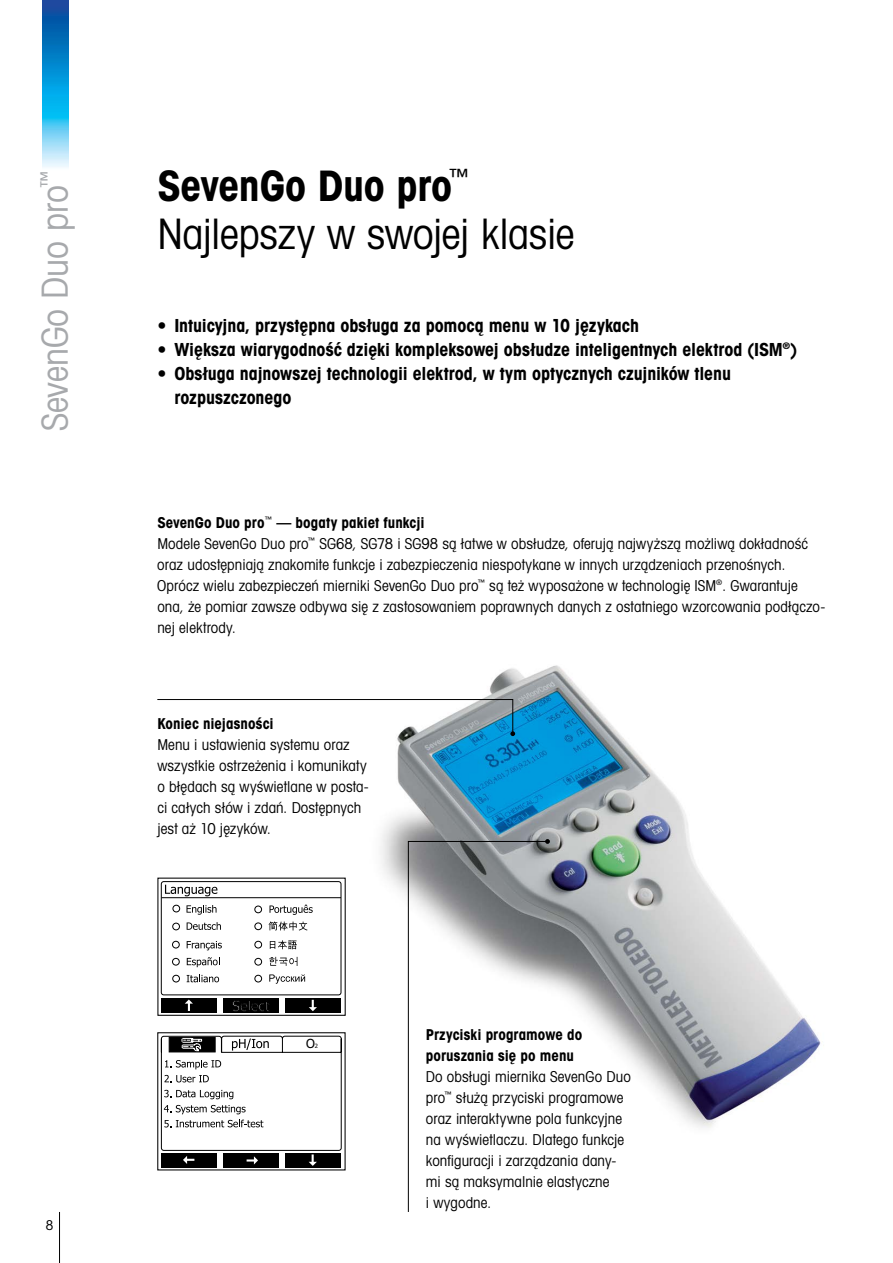
<style>
.page{position:relative;width:893px;height:1263px;background:#fff}
.page>*{position:absolute;margin:0;border:0;box-sizing:border-box;transform-origin:0 0}
.t1{font:42px "Avant Gardefor MT Bk";letter-spacing:-.01em;color:#000}
.t2{font:42px "Avant Gardefor MT Bd";letter-spacing:-.005em;color:#000}
.t3{font:36px "Avant Gardefor MT Bk";letter-spacing:-.005em;color:#a7a9ac}
.t4{font:18px/24px "Avant Gardefor MT Bd";letter-spacing:-.005em;color:#000}
.t5{font:15px/21px "Avant Gardefor MT Bk";letter-spacing:.005em;color:#000}
.t6{font:15px/21px "Avant Gardefor MT Bd";letter-spacing:.005em;color:#000}
.t7{font:13.5px "Avant Gardefor MT Bk";color:#000}
.t8{font:12.45px "Tahoma";color:#000}
.s1{font-size:5.85px}
</style>
<div class="page">
<hr style="left:59px;top:1212px;width:1px;height:51px;background:#000">
<img style="left:43px;top:0;width:25px;height:167px">
<img style="left:298px;top:665px;width:523px;height:494px">
<div style="left:161px;top:1153px;width:56px;height:14px;background:#000"></div>
<div style="left:223px;top:1153px;width:56px;height:14px;background:#000"></div>
<div style="left:285px;top:1153px;width:56px;height:14px;background:#000"></div>
<svg style="left:161px;top:1036px;width:181px;height:130px"></svg>
<hr style="left:161px;top:897px;width:180px;height:1px;background:#000">
<svg style="left:165px;top:885px;width:52px;height:11px"></svg>
<svg style="left:187px;top:905px;width:29px;height:10px"></svg>
<svg style="left:187px;top:922px;width:34px;height:8px"></svg>
<svg style="left:187px;top:974px;width:32px;height:8px"></svg>
<svg style="left:187px;top:941px;width:35px;height:9px"></svg>
<svg style="left:187px;top:957px;width:33px;height:10px"></svg>
<svg style="left:269px;top:957px;width:28px;height:9px"></svg>
<svg style="left:270px;top:904px;width:43px;height:11px"></svg>
<svg style="left:268px;top:921px;width:40px;height:9px"></svg>
<svg style="left:270px;top:940px;width:27px;height:9px"></svg>
<svg style="left:269px;top:974px;width:36px;height:10px"></svg>
<div style="left:173px;top:905px;width:7px;height:7px;border:1px solid #000;border-radius:50%"></div>
<div style="left:172px;top:923px;width:8px;height:7px;border:1px solid #000;border-radius:50%"></div>
<div style="left:172px;top:941px;width:7px;height:7px;border:1px solid #000;border-radius:50%"></div>
<div style="left:172px;top:958px;width:7px;height:7px;border:1px solid #000;border-radius:50%"></div>
<div style="left:172px;top:975px;width:8px;height:7px;border:1px solid #000;border-radius:50%"></div>
<div style="left:255px;top:906px;width:7px;height:7px;border:1px solid #000;border-radius:50%"></div>
<div style="left:255px;top:923px;width:7px;height:7px;border:1px solid #000;border-radius:50%"></div>
<div style="left:255px;top:941px;width:7px;height:7px;border:1px solid #000;border-radius:50%"></div>
<div style="left:255px;top:958px;width:7px;height:7px;border:1px solid #000;border-radius:50%"></div>
<div style="left:255px;top:975px;width:7px;height:7px;border:1px solid #000;border-radius:50%"></div>
<div style="left:161px;top:998px;width:56px;height:15px;background:#000"></div>
<div style="left:224px;top:998px;width:55px;height:15px;background:#000"></div>
<div style="left:285px;top:998px;width:56px;height:15px;background:#000"></div>
<svg style="left:232px;top:1000px;width:37px;height:11px"></svg>
<svg style="left:309px;top:1000px;width:8px;height:11px"></svg>
<svg style="left:185px;top:999px;width:8px;height:12px"></svg>
<div style="left:161px;top:881px;width:180px;height:114px;border:1px solid #000;border-radius:3px"></div>
<svg style="left:157px;top:699px;width:358px;height:37px"></svg>
<svg style="left:408px;top:841px;width:140px;height:371px"></svg>
<svg style="left:545px;top:839px;width:5px;height:5px"></svg>
<h2 class="t3" style="left:33px;top:431px;width:263px;rotate:-90deg">SevenGo Duo pro<sup>™</sup></h2>
<p class="t7" style="left:46px;top:1217px;width:9px">8</p>
<h1 class="t2" style="left:157px;top:158px;width:314px">SevenGo Duo pro<sup>™</sup></h1>
<h1 class="t1" style="left:157px;top:207px;width:419px">Najlepszy w swojej klasie</h1>
<p class="t4" style="left:157px;top:313px;width:483px">• Intuicyjna, przystępna obsługa za pomocą menu w 10 językach</p>
<p class="t4" style="left:157px;top:337px;width:641px">• Większa wiarygodność dzięki kompleksowej obsłudze inteligentnych elektrod (ISM<sup>®</sup>)</p>
<p class="t4" style="left:174px;top:361px;width:558px;text-indent:-17px">• Obsługa najnowszej technologii elektrod, w tym optycznych czujników tlenu rozpuszczonego</p>
<p class="t6" style="left:157px;top:511px;width:269px">SevenGo Duo pro<sup>™</sup> — bogaty pakiet funkcji</p>
<p class="t5" style="left:157px;top:532px;width:669px">Modele SevenGo Duo pro<sup>™</sup> SG68, SG78 i SG98 są łatwe w obsłudze, oferują najwyższą możliwą dokładność oraz udostępniają znakomite funkcje i zabezpieczenia niespotykane w innych urządzeniach przenośnych.<br>Oprócz wielu zabezpieczeń mierniki SevenGo Duo pro<sup>™</sup> są też wyposażone w technologię ISM<sup>®</sup>. Gwarantuje ona, że pomiar zawsze odbywa się z zastosowaniem poprawnych danych z ostatniego wzorcowania podłączo&shy;nej elektrody.</p>
<p class="t6" style="left:157px;top:713px;width:118px">Koniec niejasności</p>
<p class="t5" style="left:157px;top:734px;width:213px">Menu i ustawienia systemu oraz wszystkie ostrzeżenia i komunikaty o błędach są wyświetlane w posta&shy;ci całych słów i zdań. Dostępnych jest aż 10 języków.</p>
<p class="t8" style="left:306px;top:1035px;width:14px">O<span class="s1">2</span></p>
<p class="t6" style="left:426px;top:1024px;width:158px">Przyciski programowe do poruszania się po menu</p>
<p class="t5" style="left:426px;top:1066px;width:206px">Do obsługi miernika SevenGo Duo pro<sup>™</sup> służą przyciski programowe oraz interaktywne pola funkcyjne na wyświetlaczu. Dlatego funkcje konfiguracji i zarządzania dany&shy;mi są maksymalnie elastyczne<br>i wygodne.</p>
</div>
